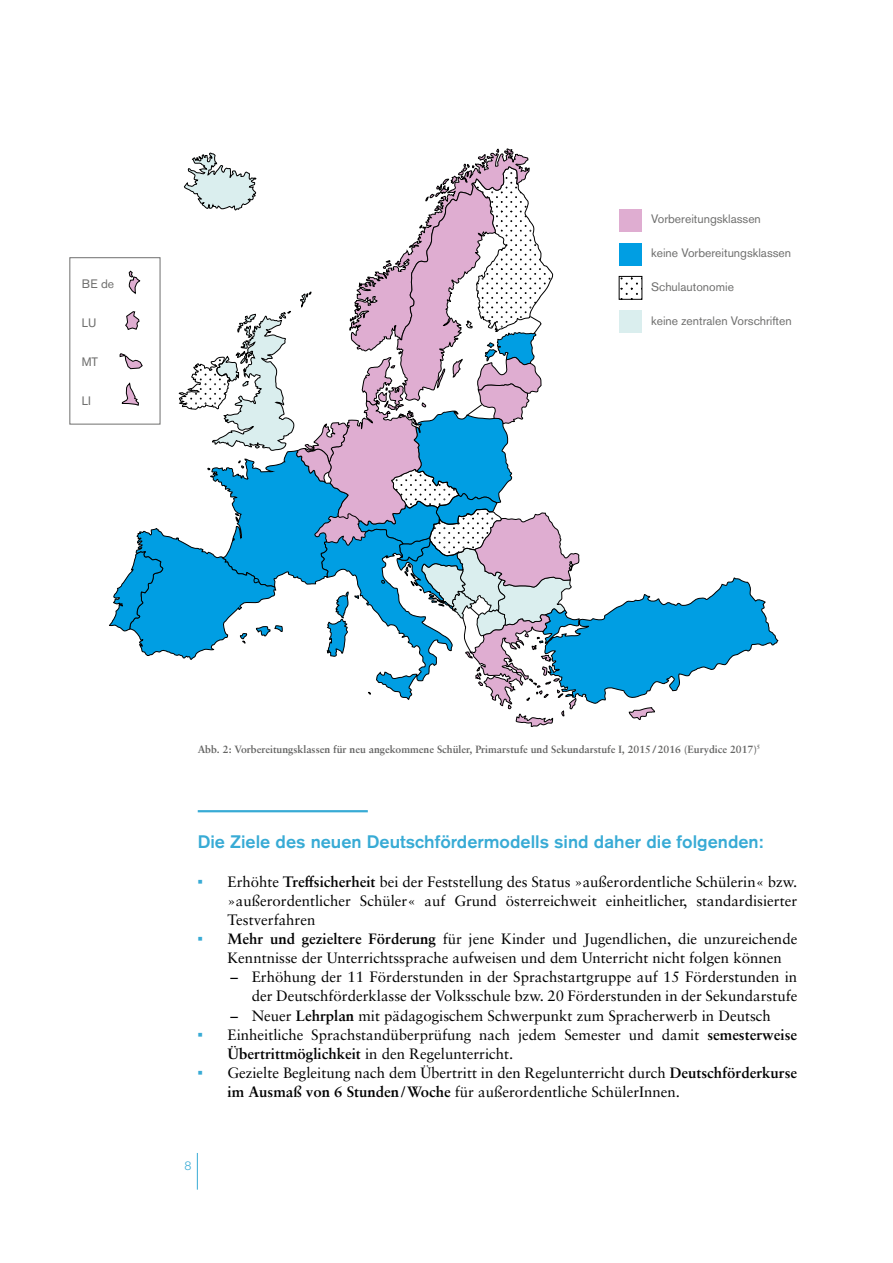
<style>
.page{position:relative;width:893px;height:1263px;background:#fff}
.page>*{position:absolute;margin:0;border:0;box-sizing:border-box;transform-origin:0 0}
.Überschrift_2_ohne_N{font:500 18px "Akzidenz Grotesk Pro";color:#38abd5}
.t1{font:15px/19.2px "Sabon LT Pro";color:#000}
.t2{font:12.15px "Akzidenz Grotesk Pro";color:#6f6f6e}
.t3{font:300 12px "Akzidenz Grotesk Pro";color:#38abd5}
.Bildunterschrift{font:700 10.5px "Sabon LT Pro";color:#636362}
.s1{font-family:"Akzidenz Grotesk Pro";font-weight:700;color:#38abd5}
.s2{font-weight:700}
</style>
<div class="page">
<hr style="left:197px;top:1153px;width:1px;height:36px;background:#38abd5">
<hr style="left:198px;top:810px;width:170px;height:2px;background:#38abd5">
<svg style="left:109px;top:148px;width:669px;height:579px"></svg>
<p class="t2" style="left:82px;top:275px;width:34px">BE de</p>
<p class="t2" style="left:82px;top:314px;width:16px">LU</p>
<p class="t2" style="left:82px;top:354px;width:18px">MT</p>
<p class="t2" style="left:82px;top:393px;width:11px">LI</p>
<p class="t2" style="left:651px;top:211px;width:111px">Vorbereitungsklassen</p>
<p class="t2" style="left:651px;top:245px;width:142px">keine Vorbereitungsklassen</p>
<p class="t2" style="left:651px;top:279px;width:84px">Schulautonomie</p>
<p class="t2" style="left:651px;top:313px;width:142px">keine zentralen Vorschriften</p>
<p class="Bildunterschrift" style="left:198px;top:742px;width:564px">Abb. 2: Vorbereitungsklassen für neu angekommene Schüler, Primarstufe und Sekundarstufe I, 2015/2016 (Eurydice 2017)<sup>5</sup></p>
<p class="Überschrift_2_ohne_N" style="left:198px;top:830px;width:567px">Die Ziele des neuen Deutschfördermodells sind daher die folgenden:</p>
<p class="t1" style="left:227px;top:871px;width:571px;text-align:justify;text-indent:-30px"><span class="s1">•</span> Erhöhte <span class="s2">Treffsicherheit</span> bei der Feststellung des Status »außerordentliche Schülerin« bzw. »außerordentlicher Schüler« auf Grund österreichweit einheitlicher, standardisierter Testverfahren</p>
<p class="t1" style="left:227px;top:929px;width:571px;text-indent:-30px"><span class="s1">•</span> <span class="s2">Mehr und gezieltere Förderung</span> für jene Kinder und Jugendlichen, die unzureichende<br>Kenntnisse der Unterrichtssprache aufweisen und dem Unterricht nicht folgen können</p>
<p class="t1" style="left:230px;top:967px;width:568px;text-align:right"><span class="s2">–</span> Erhöhung der 11 Förderstunden in der Sprachstartgruppe auf 15 Förderstunden in der Deutschförderklasse der Volksschule bzw. 20 Förderstunden in der Sekundarstufe</p>
<p class="t1" style="left:230px;top:1005px;width:542px"><span class="s2">–</span> Neuer <span class="s2">Lehrplan</span> mit pädagogischem Schwerpunkt zum Spracherwerb in Deutsch</p>
<p class="t1" style="left:227px;top:1024px;width:571px;text-indent:-30px"><span class="s1">•</span> Einheitliche Sprachstandüberprüfung nach jedem Semester und damit <span class="s2">semesterweise<br>Übertrittmöglichkeit</span> in den Regelunterricht.</p>
<p class="t1" style="left:227px;top:1063px;width:571px;text-indent:-30px"><span class="s1">•</span> Gezielte Begleitung nach dem Übertritt in den Regelunterricht durch <span class="s2">Deutschförderkurse im Ausmaß von 6 Stunden</span>/<span class="s2">Woche</span> für außerordentliche SchülerInnen.</p>
<p class="t3" style="left:184px;top:1158px;width:8px">8</p>
</div>
